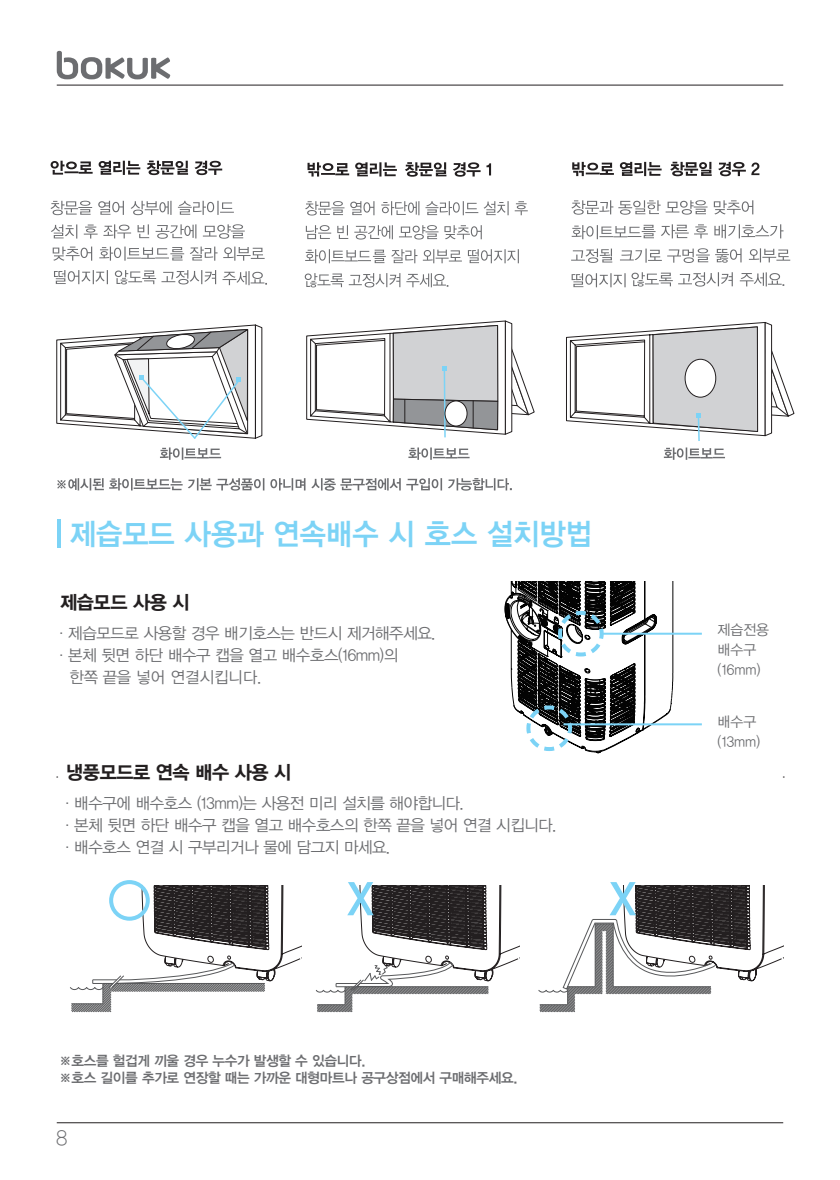
<style>
.page{position:relative;width:840px;height:1180px;background:#fff}
.page>*{position:absolute;margin:0;border:0;box-sizing:border-box;transform-origin:0 0}
.t1{font:30px "YDVYGO14";color:#7cd3f6;scale:.95 1}
.t2{font:20px "YDVYGO115";color:#6c6d70}
.t3{font:19px "YDVYGO15";letter-spacing:-.025em;color:#231f20}
.t4{font:16px/22px "YDVYGO12";letter-spacing:-.025em;color:#6c6d70}
.t5{font:16px "YDVYGO12";color:#6c6d70}
.t6{font:14.2px/20px "YDVYGO12";color:#6c6d70}
.t7{font:14px/16.4px "YDVYGO14";letter-spacing:-.025em;color:#6c6d70}
</style>
<div class="page">
<svg style="left:57px;top:51px;width:113px;height:28px"></svg>
<svg style="left:50px;top:201px;width:217px;height:84px"></svg>
<svg style="left:304px;top:225px;width:214px;height:62px"></svg>
<svg style="left:305px;top:201px;width:222px;height:14px"></svg>
<svg style="left:571px;top:200px;width:218px;height:87px"></svg>
<svg style="left:51px;top:160px;width:171px;height:15px"></svg>
<svg style="left:307px;top:162px;width:184px;height:15px"></svg>
<svg style="left:572px;top:162px;width:187px;height:14px"></svg>
<svg style="left:160px;top:447px;width:61px;height:13px"></svg>
<svg style="left:408px;top:447px;width:61px;height:13px"></svg>
<svg style="left:57px;top:478px;width:454px;height:12px"></svg>
<hr style="left:57px;top:85px;width:725px;height:1px;background:#231f20">
<hr style="left:57px;top:1122px;width:725px;height:1px;background:#231f20">
<svg style="left:70px;top:885px;width:231px;height:127px"></svg>
<div style="left:109px;top:880px;width:41px;height:40px;border:4px solid #7cd3f6;border-radius:50%"></div>
<svg style="left:315px;top:882px;width:204px;height:130px"></svg>
<svg style="left:538px;top:882px;width:244px;height:130px"></svg>
<svg style="left:56px;top:324px;width:206px;height:115px"></svg>
<svg style="left:306px;top:320px;width:228px;height:118px"></svg>
<svg style="left:566px;top:322px;width:227px;height:138px"></svg>
<hr style="left:57px;top:519px;width:4px;height:28px;background:#7cd3f6">
<svg style="left:504px;top:581px;width:174px;height:172px"></svg>
<hr style="left:601px;top:632px;width:100px;height:2px;background:#7cd3f6">
<hr style="left:563px;top:723px;width:138px;height:2px;background:#7cd3f6">
<h1 class="t1" style="left:70px;top:514px;width:551px">제습모드 사용과 연속배수 시 호스 설치방법</h1>
<p class="t3" style="left:60px;top:589px;width:131px">제습모드 사용 시</p>
<p class="t4" style="left:54px;top:620px;width:382px">·제습모드로 사용할 경우 배기호스는 반드시 제거해주세요.</p>
<p class="t4" style="left:54px;top:642px;width:345px">·본체 뒷면 하단 배수구 캡을 열고 배수호스(16mm)의</p>
<p class="t5" style="left:70px;top:666px;width:193px">한쪽 끝을 넣어 연결시킵니다.</p>
<p class="t3" style="left:66px;top:759px;width:226px">냉풍모드로 연속 배수 사용 시</p>
<p class="t4" style="left:60px;top:790px;width:497px">·배수구에 배수호스 (13mm)는 사용전 미리 설치를 해야합니다.<br>·본체 뒷면 하단 배수구 캡을 열고 배수호스의 한쪽 끝을 넣어 연결 시킵니다. ·배수호스 연결 시 구부리거나 물에 담그지 마세요.</p>
<p class="t7" style="left:59px;top:1051px;width:459px">※호스를 헐겁게 끼울 경우 누수가 발생할 수 있습니다.<br>※호스 길이를 추가로 연장할 때는 가까운 대형마트나 공구상점에서 구매해주세요.</p>
<p class="t2" style="left:55px;top:1124px;width:14px">8</p>
<p class="t6" style="left:717px;top:618px;width:53px">제습전용 배수구 (16mm)</p>
<p class="t6" style="left:717px;top:710px;width:44px">배수구 (13mm)</p>
</div>
